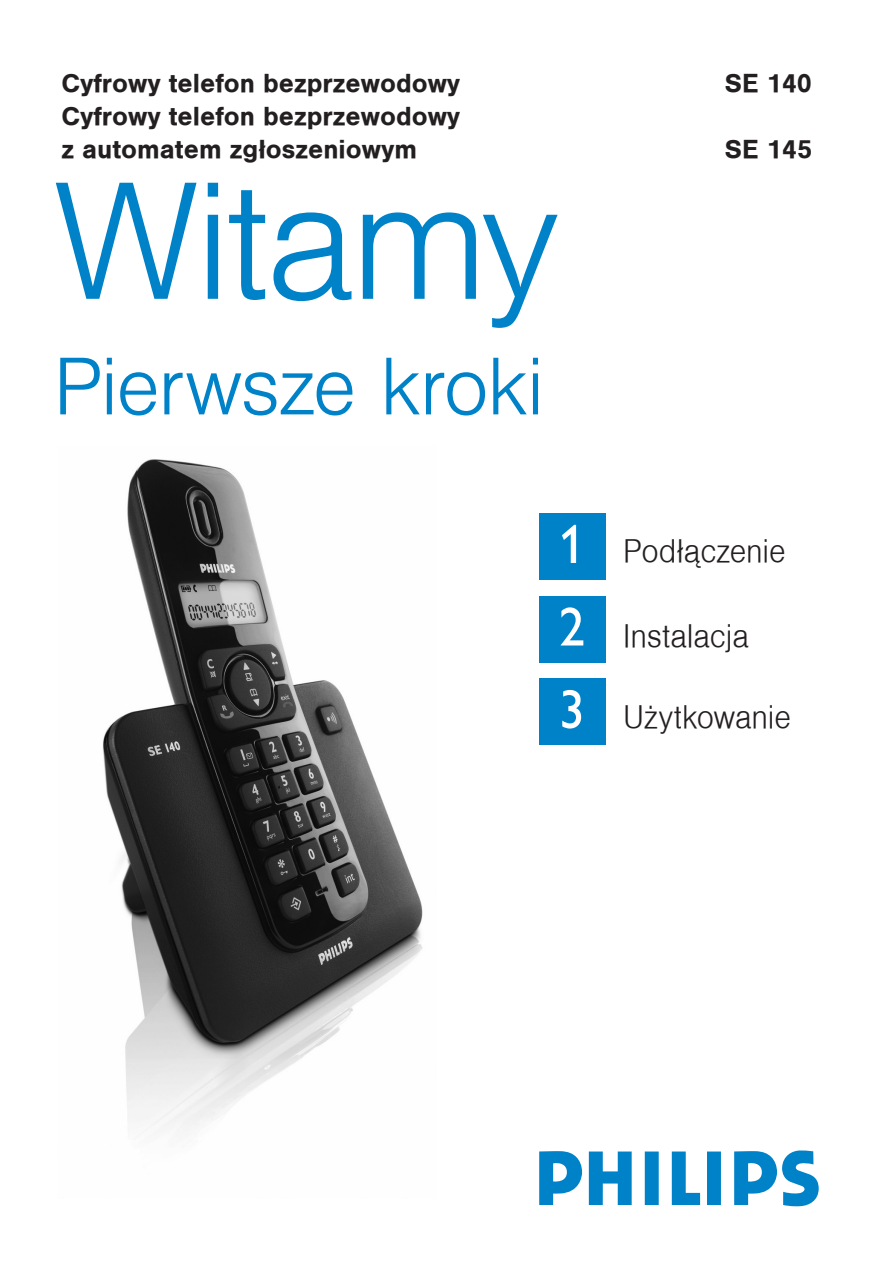
<style>
.page{position:relative;width:886px;height:1266px;background:#fff}
.page>*{position:absolute;margin:0;border:0;box-sizing:border-box;transform-origin:0 0}
.t1{font:174px "East Hlv";letter-spacing:-.03em;color:#0082c8}
.t2{font:84.9px "East Hlv";letter-spacing:-.02em;color:#0082c8}
.t3{font:55.2px/82.5px "Gill Alt One";color:#fff;text-align:justify;scale:.95 1}
.t4{font:33.9px "East Hlv";letter-spacing:-.005em;color:#231f20;scale:.95 1}
.t5{font:700 27px/33px "East Hlv";color:#231f20}
</style>
<div class="page">
<img style="left:103px;top:459px;width:320px;height:674px">
<svg style="left:734px;top:1150px;width:84px;height:56px"></svg>
<svg style="left:588px;top:1151px;width:43px;height:53px"></svg>
<div style="left:644px;top:1151px;width:14px;height:53px;background:#0082c8"></div>
<div style="left:707px;top:1151px;width:13px;height:53px;background:#0082c8"></div>
<svg style="left:671px;top:1151px;width:29px;height:53px"></svg>
<svg style="left:539px;top:1151px;width:43px;height:53px"></svg>
<div style="left:539px;top:513px;width:66px;height:66px;background:#0082c8"></div>
<div style="left:539px;top:596px;width:66px;height:66px;background:#0082c8"></div>
<div style="left:539px;top:678px;width:66px;height:66px;background:#0082c8"></div>
<p class="t5" style="left:61px;top:66px;width:400px">Cyfrowy telefon bezprzewodowy</p>
<p class="t5" style="left:724px;top:66px;width:89px">SE 140</p>
<p class="t5" style="left:61px;top:99px;width:400px">Cyfrowy telefon bezprzewodowy z automatem zgłoszeniowym</p>
<p class="t5" style="left:724px;top:132px;width:89px">SE 145</p>
<h1 class="t1" style="left:53px;top:150px;width:506px">Witamy</h1>
<h2 class="t2" style="left:53px;top:342px;width:492px">Pierwsze kroki</h2>
<h3 class="t3" style="left:559px;top:503px;width:29px">1<br>2<br>3</h3>
<p class="t4" style="left:623px;top:533px;width:173px">Podłączenie</p>
<p class="t4" style="left:623px;top:618px;width:134px">Instalacja</p>
<p class="t4" style="left:623px;top:698px;width:178px">Użytkowanie</p>
</div>
